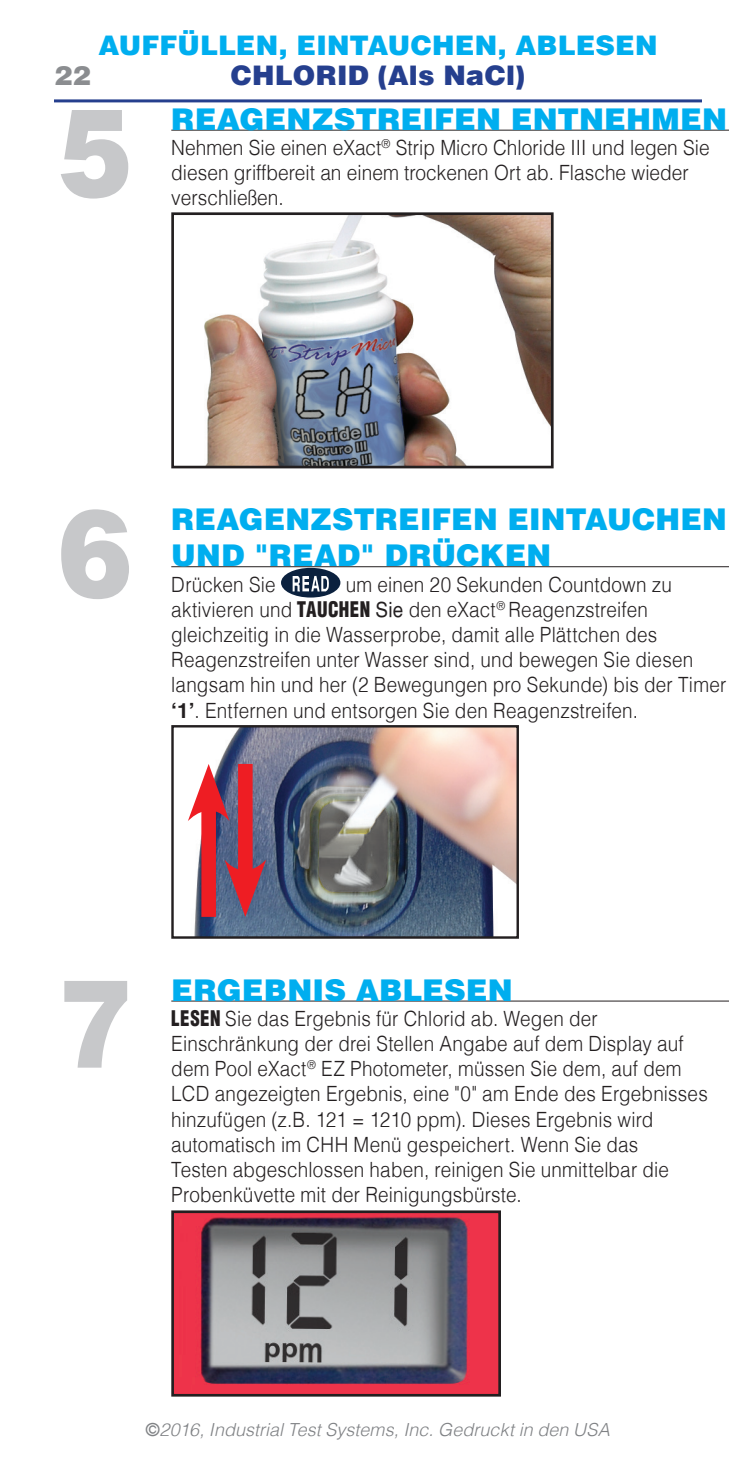
<style>
.page{position:relative;width:756px;height:1458px;background:#fff}
.page>*{position:absolute;margin:0;border:0;box-sizing:border-box;transform-origin:0 0}
.t1{font:900 123px "Helvetica LT";color:#c7c8ca;scale:.9 1}
.t2{font:900 30px/36px "Helvetica LT";letter-spacing:.005em;color:#00aeef}
.t3{font:900 27px "Helvetica LT";letter-spacing:.01em;color:#00aeef}
.t4{font:900 27px "Helvetica LT";letter-spacing:.01em;color:#253f8e}
.t5{font:900 27px "Helvetica LT";color:#8b8d90}
.t6{font:300 21px/25.2px "Helvetica LT";letter-spacing:.01em;color:#231f20;scale:.9 1}
.t7{font:300 21px/25.2px "Helvetica LT";letter-spacing:.01em;color:#231f20;scale:.91 1}
.t8{font:italic 300 18px "Helvetica LT";letter-spacing:.005em;color:#808285}
.s1{font-weight:900;font-stretch:condensed}
.s2{font-weight:400}
.s3{font-weight:700}
.s4{font-weight:400;font-style:normal}
</style>
<div class="page">
<hr style="left:54px;top:99px;width:648px;height:3px;background:#253f8e">
<hr style="left:171px;top:130px;width:558px;height:1px;background:#231f20">
<img style="left:204px;top:216px;width:346px;height:248px">
<div style="left:171px;top:212px;width:383px;height:256px;border:3px solid #231f20"></div>
<hr style="left:171px;top:566px;width:558px;height:1px;background:#231f20">
<svg style="left:281px;top:568px;width:59px;height:30px"></svg>
<img style="left:194px;top:728px;width:322px;height:208px">
<div style="left:171px;top:725px;width:348px;height:214px;border:2px solid #231f20"></div>
<div style="left:238px;top:764px;width:15px;height:120px;background:#ee1d23"></div>
<svg style="left:224px;top:860px;width:42px;height:57px;background:#95485d"></svg>
<div style="left:201px;top:797px;width:15px;height:120px;background:#ee1d23"></div>
<svg style="left:188px;top:764px;width:42px;height:57px"></svg>
<hr style="left:171px;top:1001px;width:558px;height:1px;background:#231f20">
<img style="left:175px;top:1214px;width:322px;height:179px">
<div style="left:171px;top:1210px;width:330px;height:187px;border:3px solid #231f20"></div>
<p class="t3" style="left:98px;top:27px;width:561px">AUFFÜLLEN, EINTAUCHEN, ABLESEN</p>
<p class="t5" style="left:54px;top:57px;width:38px">22</p>
<h1 class="t1" style="left:58px;top:72px;width:84px">5</h1>
<p class="t4" style="left:231px;top:57px;width:296px">CHLORID (ALS NACL)</p>
<h2 class="t2" style="left:171px;top:100px;width:557px">REAGENZSTREIFEN ENTNEHMEN</h2>
<p class="t7" style="left:171px;top:135px;width:593px">Nehmen Sie einen eXact<sup>®</sup> Strip Micro Chloride III und legen Sie diesen griffbereit an einem trockenen Ort ab. Flasche wieder</p>
<p class="t7" style="left:171px;top:185px;width:125px">verschließen.</p>
<h1 class="t1" style="left:58px;top:473px;width:84px">6</h1>
<h2 class="t2" style="left:171px;top:501px;width:557px">REAGENZSTREIFEN EINTAUCHEN<br>UND "READ" DRÜCKEN</h2>
<p class="t6" style="left:171px;top:571px;width:118px">Drücken Sie</p>
<p class="t6" style="left:171px;top:571px;width:618px;text-indent:174px">um einen 20 Sekunden Countdown zu aktivieren und <span class="s1">TAUCHEN</span> <span class="s2">Sie</span> den eXact<sup>®</sup> Reagenzstreifen gleichzeitig in die Wasserprobe, damit alle Plättchen des Reagenzstreifen unter Wasser sind, und bewegen Sie diesen langsam hin und her (2 Bewegungen pro Sekunde) bis der Timer <span class="s3">‘1’</span>. Entfernen und entsorgen Sie den Reagenzstreifen.</p>
<h1 class="t1" style="left:58px;top:943px;width:84px">7</h1>
<h2 class="t2" style="left:171px;top:971px;width:343px">ERGEBNIS ABLESEN</h2>
<p class="t6" style="left:171px;top:1006px;width:598px"><span class="s1">LESEN</span> Sie das Ergebnis für Chlorid ab. Wegen der Einschränkung der drei Stellen Angabe auf dem Display auf dem Pool eXact<sup>®</sup> EZ Photometer, müssen Sie dem, auf dem LCD angezeigten Ergebnis, eine "0" am Ende des Ergebnisses hinzufügen (z.B. 121 = 1210 ppm). Dieses Ergebnis wird automatisch im CHH Menü gespeichert. Wenn Sie das<br>Testen abgeschlossen haben, reinigen Sie unmittelbar die Probenküvette mit der Reinigungsbürste.</p>
<p class="t8" style="left:146px;top:1418px;width:465px"><span class="s4">©</span>2016, Industrial Test Systems, Inc. Gedruckt in den USA</p>
</div>
